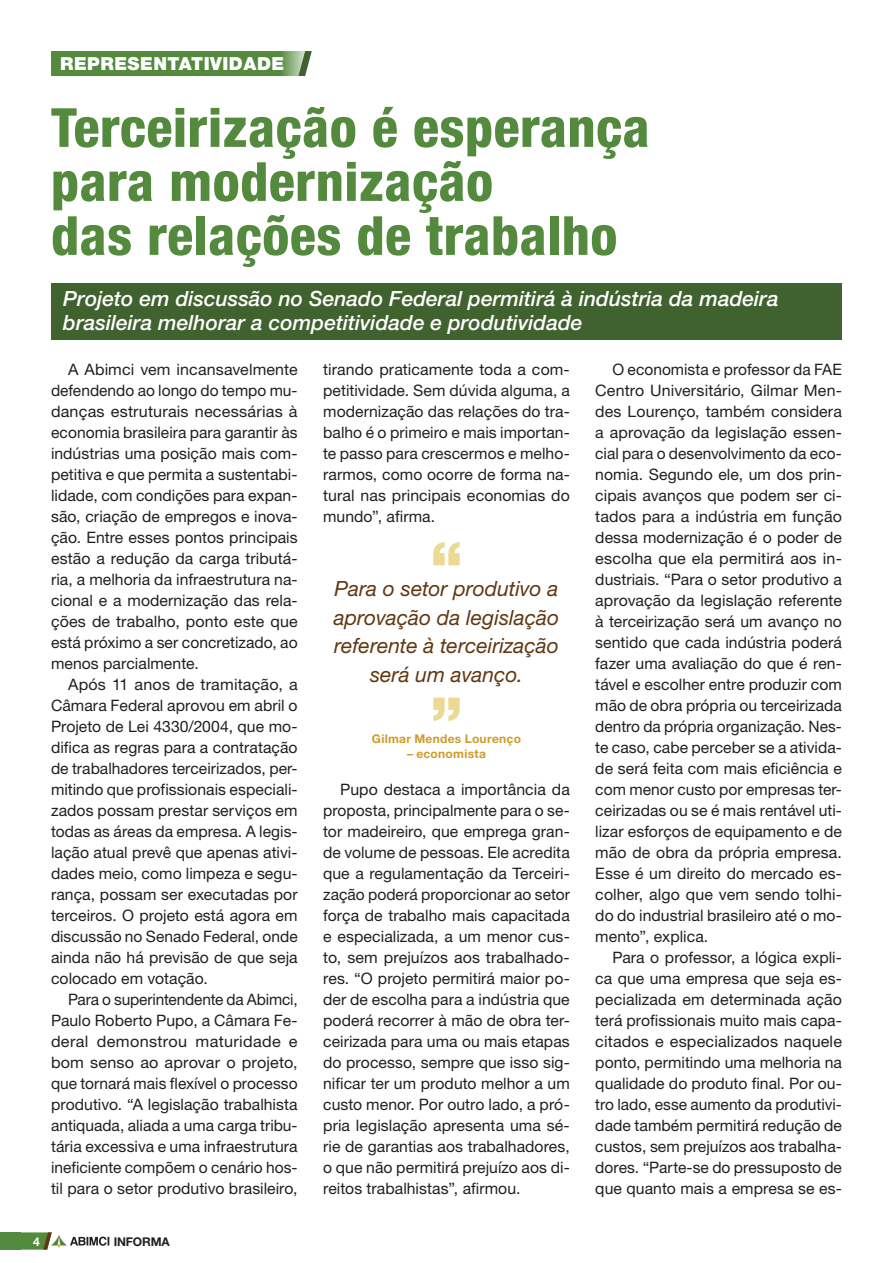
<style>
.page{position:relative;width:893px;height:1263px;background:#fff}
.page>*{position:absolute;margin:0;border:0;box-sizing:border-box;transform-origin:0 0}
.t1{font:800 condensed 54px/54px "Helvetica Neue LT Pro";letter-spacing:.01em;color:#548a3d}
.t2{font:italic 500 21px/24px "Helvetica Neue LT Pro";color:#fff}
.t3{font:italic 21px/28.5px "Helvetica Neue LT Pro";color:#603711;text-align:center}
.t4{font:900 18px "Helvetica Neue LT Pro";letter-spacing:.03em;color:#fff}
.t5{font:15.75px/21px "Helvetica Neue LT Pro";letter-spacing:.005em;color:#231f20;text-align:justify}
.t6{font:700 12px "Helvetica Neue LT Pro";letter-spacing:.02em;color:#cf9b2a}
.t7{font:700 12px "Helvetica Neue LT Pro";letter-spacing:-.01em;color:#231f20}
.t8{font:700 12px "Helvetica Neue LT Pro";color:#fff}
</style>
<div class="page">
<svg style="left:51px;top:51px;width:261px;height:25px;background:#5a8d44"></svg>
<div style="left:51px;top:283px;width:791px;height:57px;background:#40622f"></div>
<svg style="left:0;top:1232px;width:109px;height:17px"></svg>
<svg style="left:433px;top:542px;width:27px;height:23px"></svg>
<svg style="left:433px;top:698px;width:27px;height:23px"></svg>
<p class="t4" style="left:60px;top:53px;width:226px">REPRESENTATIVIDADE</p>
<h1 class="t1" style="left:51px;top:100px;width:600px">Terceirização é esperança para modernização<br>das relações de trabalho</h1>
<h2 class="t2" style="left:63px;top:287px;width:717px">Projeto em discussão no Senado Federal permitirá à indústria da madeira brasileira melhorar a competitividade e produtividade</h2>
<p class="t5" style="left:51px;top:358px;width:248px;text-indent:17px">A Abimci vem incansavelmente defendendo ao longo do tempo mu&shy;danças estruturais necessárias à economia brasileira para garantir às indústrias uma posição mais com&shy;petitiva e que permita a sustentabi&shy;lidade, com condições para expan&shy;são, criação de empregos e inova&shy;ção. Entre esses pontos principais estão a redução da carga tributá&shy;ria, a melhoria da infraestrutura na&shy;cional e a modernização das rela&shy;ções de trabalho, ponto este que está próximo a ser concretizado, ao menos parcialmente.</p>
<p class="t5" style="left:51px;top:673px;width:248px;text-indent:17px">Após 11 anos de tramitação, a Câmara Federal aprovou em abril o Projeto de Lei 4330/2004, que mo&shy;difica as regras para a contratação de trabalhadores terceirizados, per&shy;mitindo que profissionais especiali&shy;zados possam prestar serviços em todas as áreas da empresa. A legis&shy;lação atual prevê que apenas ativi&shy;dades meio, como limpeza e segu&shy;rança, possam ser executadas por terceiros. O projeto está agora em discussão no Senado Federal, onde ainda não há previsão de que seja colocado em votação.</p>
<p class="t5" style="left:51px;top:988px;width:248px;text-indent:17px">Para o superintendente da Abimci, Paulo Roberto Pupo, a Câmara Fe&shy;deral demonstrou maturidade e bom senso ao aprovar o projeto, que tornará mais flexível o processo produtivo. “A legislação trabalhista antiquada, aliada a uma carga tribu&shy;tária excessiva e uma infraestrutura ineficiente compõem o cenário hos&shy;til para o setor produtivo brasileiro,</p>
<p class="t5" style="left:595px;top:358px;width:248px;text-indent:17px">O economista e professor da FAE Centro Universitário, Gilmar Men&shy;des Lourenço, também considera a aprovação da legislação essen&shy;cial para o desenvolvimento da eco&shy;nomia. Segundo ele, um dos prin&shy;cipais avanços que podem ser ci&shy;tados para a indústria em função dessa modernização é o poder de escolha que ela permitirá aos in&shy;dustriais. “Para o setor produtivo a aprovação da legislação referente à terceirização será um avanço no sentido que cada indústria poderá fazer uma avaliação do que é ren&shy;tável e escolher entre produzir com mão de obra própria ou terceirizada dentro da própria organização. Nes&shy;te caso, cabe perceber se a ativida&shy;de será feita com mais eficiência e com menor custo por empresas ter&shy;ceirizadas ou se é mais rentável uti&shy;lizar esforços de equipamento e de mão de obra da própria empresa.<br>Esse é um direito do mercado es&shy;colher, algo que vem sendo tolhi&shy;do do industrial brasileiro até o mo&shy;mento”, explica.</p>
<p class="t5" style="left:595px;top:946px;width:248px;text-indent:17px">Para o professor, a lógica expli&shy;ca que uma empresa que seja es&shy;pecializada em determinada ação terá profissionais muito mais capa&shy;citados e especializados naquele ponto, permitindo uma melhoria na qualidade do produto final. Por ou&shy;tro lado, esse aumento da produtivi&shy;dade também permitirá redução de custos, sem prejuízos aos trabalha&shy;dores. “Parte-se do pressuposto de que quanto mais a empresa se es-</p>
<p class="t5" style="left:323px;top:358px;width:248px">tirando praticamente toda a com&shy;petitividade. Sem dúvida alguma, a modernização das relações do tra&shy;balho é o primeiro e mais importan&shy;te passo para crescermos e melho&shy;rarmos, como ocorre de forma na&shy;tural nas principais economias do mundo”, afirma.</p>
<h2 class="t3" style="left:334px;top:574px;width:227px">Para o setor produtivo a aprovação da legislação referente à terceirização será um avanço.</h2>
<p class="t6" style="left:372px;top:731px;width:151px">Gilmar Mendes Lourenço</p>
<p class="t6" style="left:407px;top:746px;width:80px">– economista</p>
<p class="t5" style="left:323px;top:778px;width:248px;text-indent:17px">Pupo destaca a importância da proposta, principalmente para o se&shy;tor madeireiro, que emprega gran&shy;de volume de pessoas. Ele acredita que a regulamentação da Terceiri&shy;zação poderá proporcionar ao setor força de trabalho mais capacitada e especializada, a um menor cus&shy;to, sem prejuízos aos trabalhado&shy;res. “O projeto permitirá maior po&shy;der de escolha para a indústria que poderá recorrer à mão de obra ter&shy;ceirizada para uma ou mais etapas do processo, sempre que isso sig&shy;nificar ter um produto melhor a um custo menor. Por outro lado, a pró&shy;pria legislação apresenta uma sé&shy;rie de garantias aos trabalhadores, o que não permitirá prejuízo aos di&shy;reitos trabalhistas”, afirmou.</p>
<p class="t8" style="left:33px;top:1234px;width:8px">4</p>
<p class="t7" style="left:114px;top:1234px;width:58px">INFORMA</p>
</div>
